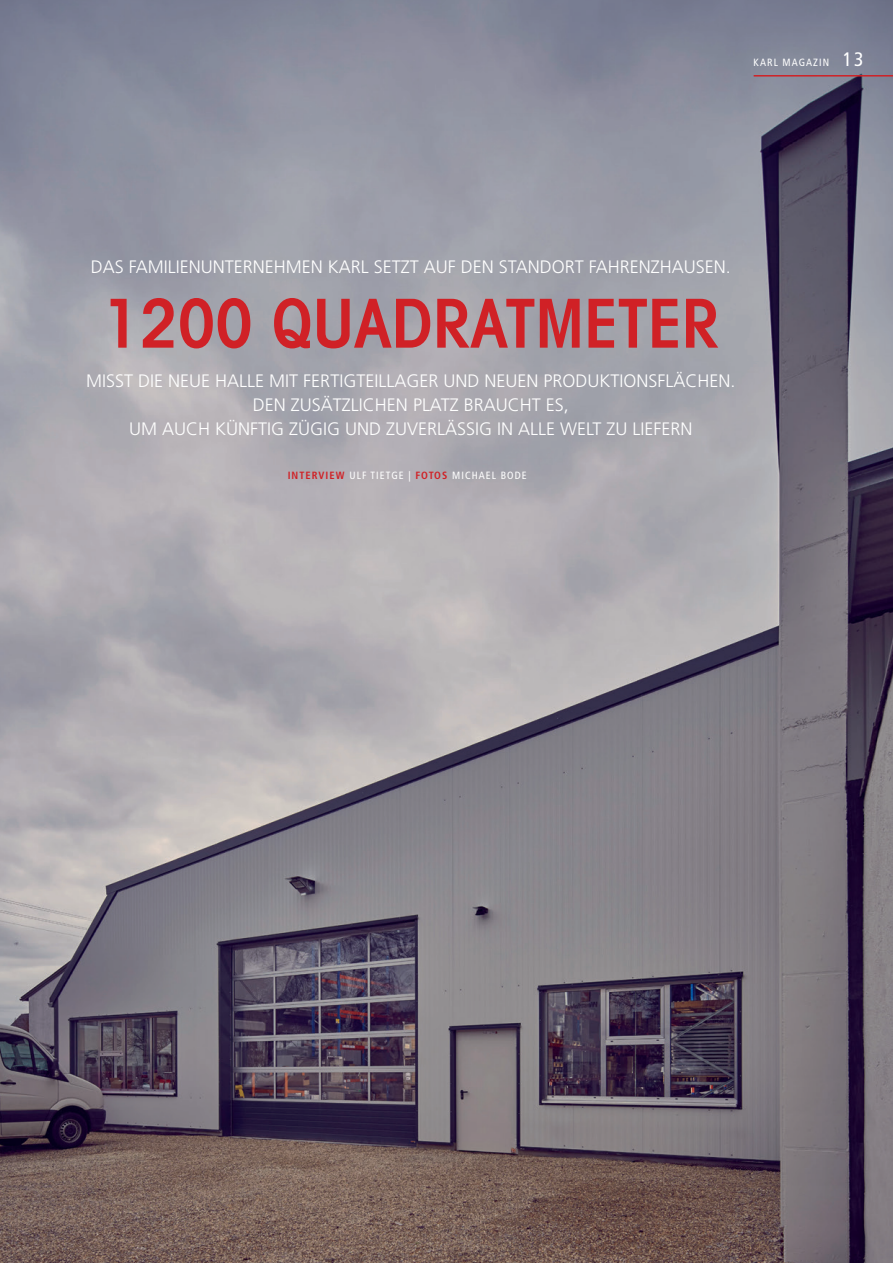
<style>
.page{position:relative;width:893px;height:1263px;background:#fff}
.page>*{position:absolute;margin:0;border:0;box-sizing:border-box;transform-origin:0 0}
.t1{font:600 condensed 67.5px "Avant Garde";color:#d02126}
.t2{font:300 18px/24px "Frutiger";color:#fff;text-align:center}
.t3{font:condensed 10.5px "Frutiger";letter-spacing:.1em;color:#fff}
.s1{font-size:19.5px}
.s2{font-weight:700;color:#d02126}
</style>
<div class="page">
<img style="left:0;top:0;width:893px;height:1263px">
<hr style="left:754px;top:75px;width:139px;height:2px;background:#d02126">
<p class="t3" style="left:754px;top:57px;width:112px">KARL MAGAZIN <span class="s1">13</span></p>
<p class="t2" style="left:91px;top:255px;width:642px">DAS FAMILIENUNTERNEHMEN KARL SETZT AUF DEN STANDORT FAHRENZHAUSEN.</p>
<h1 class="t1" style="left:103px;top:282px;width:618px">1200 QUADRATMETER</h1>
<p class="t2" style="left:86px;top:369px;width:651px">MISST DIE NEUE HALLE MIT FERTIGTEILLAGER UND NEUEN PRODUKTIONSFLÄCHEN.<br>DEN ZUSÄTZLICHEN PLATZ BRAUCHT ES,<br>UM AUCH KÜNFTIG ZÜGIG UND ZUVERLÄSSIG IN ALLE WELT ZU LIEFERN</p>
<p class="t3" style="left:288px;top:469px;width:240px"><span class="s2">INTERVIEW</span> ULF TIETGE | <span class="s2">FOTOS</span> MICHAEL BODE</p>
</div>
